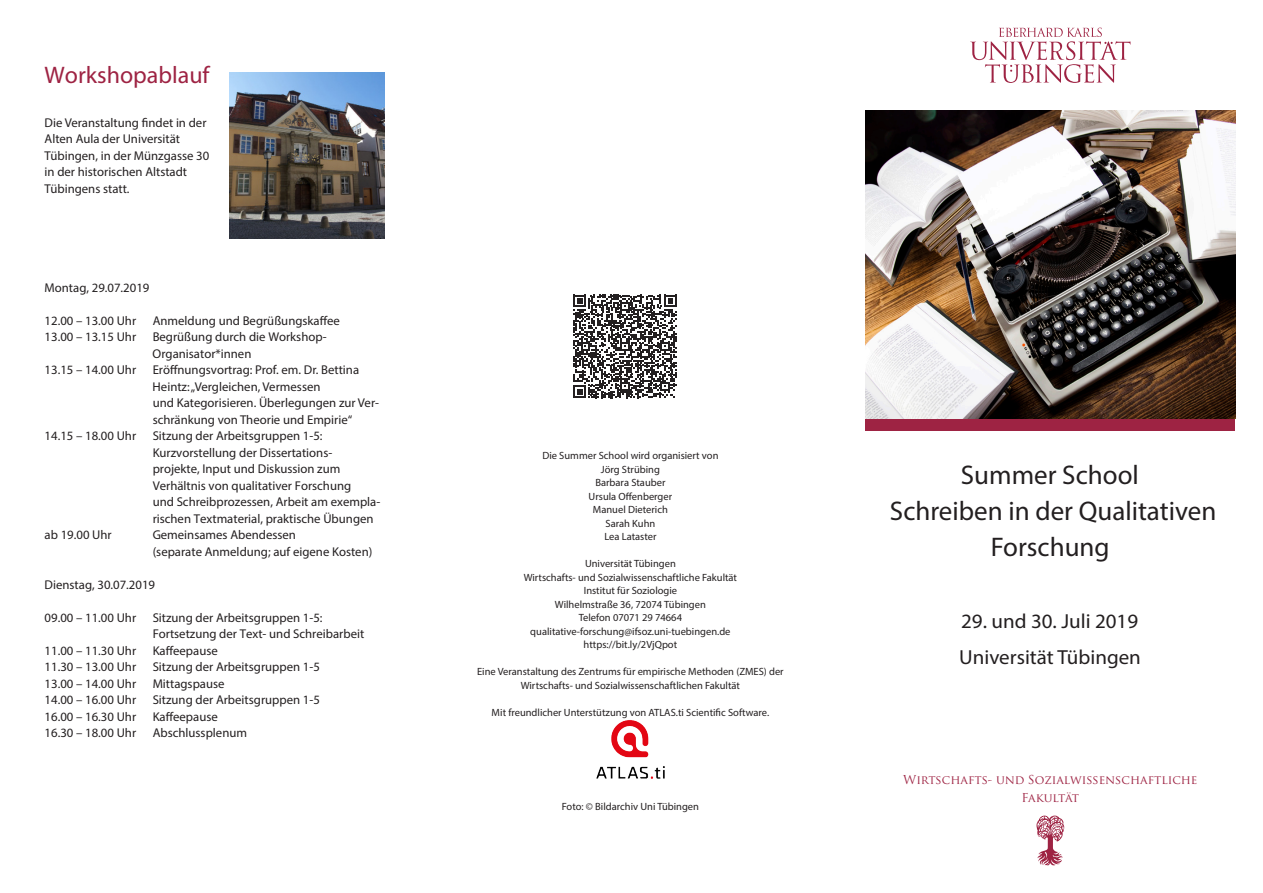
<style>
.page{position:relative;width:1263px;height:893px;background:#fff}
.page>*{position:absolute;margin:0;border:0;box-sizing:border-box;transform-origin:0 0}
.TITEL_head2_variabel{font:27px/36px "Myriad Pro";color:#231f20;text-align:center}
.INNEN_head1_variabel{font:24px "Myriad Pro";color:#9e2343}
.TITEL_head2_variabel-2{font:20.4px "Myriad Pro";color:#231f20}
.INNEN_text_9_12pt{font:12.75px/16.5px "Myriad Pro";color:#231f20}
.t1{font:12px "Trajan Pro";color:#9e2343}
.t2{font:12px "Trajan Pro";letter-spacing:-.035em;color:#9e2343}
.RÜCKEN_absender{font:10.5px/13.5px "Myriad Pro";color:#231f20;text-align:center}
</style>
<div class="page">
<svg style="left:1036px;top:816px;width:28px;height:49px"></svg>
<svg style="left:970px;top:28px;width:160px;height:55px"></svg>
<div style="left:865px;top:417px;width:370px;height:14px;background:#9e2343"></div>
<img style="left:596px;top:720px;width:69px;height:59px">
<svg style="left:573px;top:295px;width:104px;height:103px"></svg>
<img style="left:865px;top:110px;width:370px;height:309px">
<img style="left:230px;top:72px;width:155px;height:167px">
<p class="INNEN_head1_variabel" style="left:45px;top:60px;width:166px">Workshopablauf</p>
<p class="INNEN_text_9_12pt" style="left:45px;top:114px;width:163px">Die Veranstaltung findet in der</p>
<p class="INNEN_text_9_12pt" style="left:45px;top:130px;width:137px">Alten Aula der Universität</p>
<p class="INNEN_text_9_12pt" style="left:45px;top:147px;width:166px">Tübingen, in der Münzgasse 30</p>
<p class="INNEN_text_9_12pt" style="left:45px;top:163px;width:144px">in der historischen Altstadt</p>
<p class="INNEN_text_9_12pt" style="left:45px;top:180px;width:86px">Tübingens statt.</p>
<p class="INNEN_text_9_12pt" style="left:45px;top:279px;width:106px">Montag, 29.07.2019</p>
<p class="INNEN_text_9_12pt" style="left:45px;top:312px;width:93px">12.00 – 13.00 Uhr</p>
<p class="INNEN_text_9_12pt" style="left:153px;top:312px;width:189px">Anmeldung und Begrüßungskaffee</p>
<p class="INNEN_text_9_12pt" style="left:45px;top:328px;width:93px">13.00 – 13.15 Uhr</p>
<p class="INNEN_text_9_12pt" style="left:153px;top:328px;width:175px">Begrüßung durch die Workshop-<br>Organisator*innen</p>
<p class="INNEN_text_9_12pt" style="left:45px;top:361px;width:93px">13.15 – 14.00 Uhr</p>
<p class="INNEN_text_9_12pt" style="left:153px;top:361px;width:228px">Eröffnungsvortrag: Prof. em. Dr. Bettina Heintz: „Vergleichen, Vermessen<br>und Kategorisieren. Überlegungen zur Ver&shy;schränkung von Theorie und Empirie“</p>
<p class="INNEN_text_9_12pt" style="left:45px;top:427px;width:93px">14.15 – 18.00 Uhr</p>
<p class="INNEN_text_9_12pt" style="left:153px;top:427px;width:171px">Sitzung der Arbeitsgruppen 1-5:</p>
<p class="INNEN_text_9_12pt" style="left:153px;top:444px;width:229px">Kurzvorstellung der Dissertations&shy;projekte, Input und Diskussion zum Verhältnis von qualitativer Forschung<br>und Schreibprozessen, Arbeit am exempla&shy;rischen Textmaterial, praktische Übungen</p>
<p class="INNEN_text_9_12pt" style="left:45px;top:526px;width:69px">ab 19.00 Uhr</p>
<p class="INNEN_text_9_12pt" style="left:153px;top:526px;width:145px">Gemeinsames Abendessen</p>
<p class="INNEN_text_9_12pt" style="left:153px;top:543px;width:221px">(separate Anmeldung; auf eigene Kosten)</p>
<p class="INNEN_text_9_12pt" style="left:45px;top:576px;width:112px">Dienstag, 30.07.2019</p>
<p class="INNEN_text_9_12pt" style="left:45px;top:609px;width:93px">09.00 – 11.00 Uhr</p>
<p class="INNEN_text_9_12pt" style="left:153px;top:609px;width:213px">Sitzung der Arbeitsgruppen 1-5:<br>Fortsetzung der Text- und Schreibarbeit</p>
<p class="INNEN_text_9_12pt" style="left:45px;top:642px;width:93px">11.00 – 11.30 Uhr</p>
<p class="INNEN_text_9_12pt" style="left:153px;top:642px;width:67px">Kaffeepause</p>
<p class="INNEN_text_9_12pt" style="left:45px;top:658px;width:93px">11.30 – 13.00 Uhr</p>
<p class="INNEN_text_9_12pt" style="left:153px;top:658px;width:169px">Sitzung der Arbeitsgruppen 1-5</p>
<p class="INNEN_text_9_12pt" style="left:45px;top:675px;width:93px">13.00 – 14.00 Uhr</p>
<p class="INNEN_text_9_12pt" style="left:153px;top:675px;width:73px">Mittagspause</p>
<p class="INNEN_text_9_12pt" style="left:45px;top:691px;width:93px">14.00 – 16.00 Uhr</p>
<p class="INNEN_text_9_12pt" style="left:153px;top:691px;width:169px">Sitzung der Arbeitsgruppen 1-5</p>
<p class="INNEN_text_9_12pt" style="left:45px;top:708px;width:93px">16.00 – 16.30 Uhr</p>
<p class="INNEN_text_9_12pt" style="left:153px;top:708px;width:67px">Kaffeepause</p>
<p class="INNEN_text_9_12pt" style="left:45px;top:724px;width:93px">16.30 – 18.00 Uhr</p>
<p class="INNEN_text_9_12pt" style="left:153px;top:724px;width:96px">Abschlussplenum</p>
<p class="RÜCKEN_absender" style="left:542px;top:449px;width:178px">Die Summer School wird organisiert von</p>
<p class="RÜCKEN_absender" style="left:601px;top:462px;width:61px">Jörg Strübing</p>
<p class="RÜCKEN_absender" style="left:595px;top:476px;width:72px">Barbara Stauber</p>
<p class="RÜCKEN_absender" style="left:589px;top:489px;width:85px">Ursula Offenberger</p>
<p class="RÜCKEN_absender" style="left:593px;top:503px;width:76px">Manuel Dieterich</p>
<p class="RÜCKEN_absender" style="left:605px;top:516px;width:51px">Sarah Kuhn</p>
<p class="RÜCKEN_absender" style="left:604px;top:530px;width:54px">Lea Lataster</p>
<p class="RÜCKEN_absender" style="left:524px;top:557px;width:215px">Universität Tübingen<br>Wirtschafts- und Sozialwissenschaftliche Fakultät</p>
<p class="RÜCKEN_absender" style="left:584px;top:584px;width:95px">Institut für Soziologie</p>
<p class="RÜCKEN_absender" style="left:555px;top:597px;width:152px">Wilhelmstraße 36, 72074 Tübingen</p>
<p class="RÜCKEN_absender" style="left:579px;top:611px;width:105px">Telefon 07071 29 74664</p>
<p class="RÜCKEN_absender" style="left:530px;top:624px;width:202px">qualitative-forschung@ifsoz.uni-tuebingen.de</p>
<p class="RÜCKEN_absender" style="left:584px;top:638px;width:95px">https://bit.ly/2VjQpot</p>
<p class="RÜCKEN_absender" style="left:477px;top:665px;width:308px">Eine Veranstaltung des Zentrums für empirische Methoden (ZMES) der</p>
<p class="RÜCKEN_absender" style="left:521px;top:678px;width:221px">Wirtschafts- und Sozialwissenschaftlichen Fakultät</p>
<p class="RÜCKEN_absender" style="left:492px;top:705px;width:279px">Mit freundlicher Unterstützung von ATLAS.ti Scientific Software.</p>
<p class="RÜCKEN_absender" style="left:562px;top:800px;width:139px">Foto: © Bildarchiv Uni Tübingen</p>
<p class="TITEL_head2_variabel" style="left:961px;top:456px;width:179px">Summer School</p>
<p class="TITEL_head2_variabel" style="left:890px;top:492px;width:328px">Schreiben in der Qualitativen<br>Forschung</p>
<p class="TITEL_head2_variabel-2" style="left:961px;top:608px;width:178px">29. und 30. Juli 2019</p>
<p class="TITEL_head2_variabel-2" style="left:959px;top:644px;width:183px">Universität Tübingen</p>
<p class="t1" style="left:903px;top:772px;width:296px">Wirtschafts- und Sozialwissenschaftliche</p>
<p class="t2" style="left:1021px;top:790px;width:59px">Fakultät</p>
</div>
